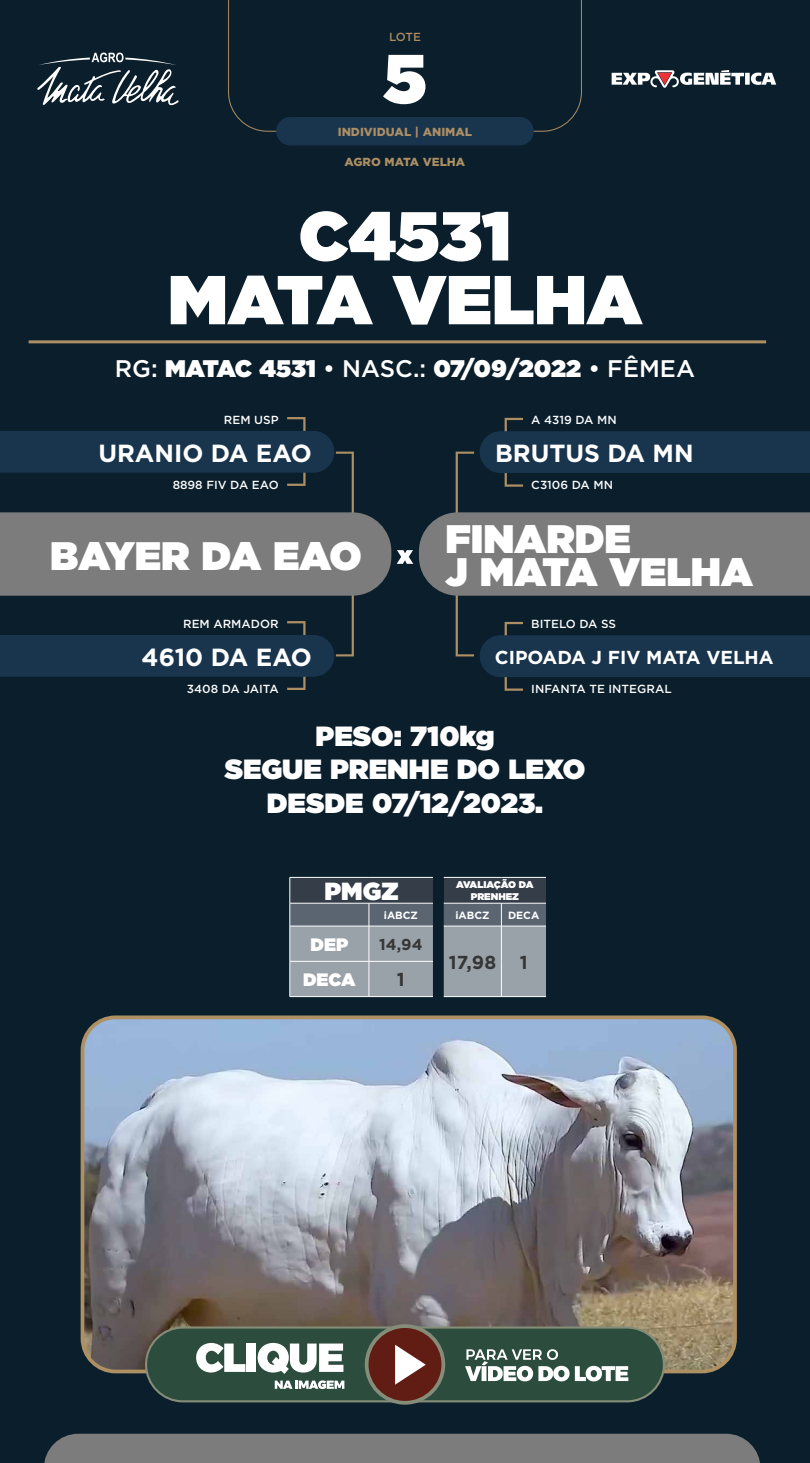
<style>
.page{position:relative;width:810px;height:1463px;background:#fff}
.page>*{position:absolute;margin:0;border:0;box-sizing:border-box;transform-origin:0 0}
.t1{font:900 69px/63.8px "Gotham";color:#fff;text-align:center}
.t2{font:900 39.75px/33px "Gotham";color:#fff}
.t3{font:900 27.75px/33.8px "Gotham";color:#fff;text-align:center}
.t4{font:700 24.75px "Gotham";color:#fff}
.t5{font:900 24.75px "Gotham";color:#fff}
.t6{font:900 24px "Gotham";letter-spacing:-.005em;color:#fff}
.t7{font:700 18.75px "Gotham";color:#fff}
.t8{font:700 18.75px "Gotham";color:#363636}
.t9{font:900 18px "Gotham";color:#fff}
.t10{font:700 15.75px "Gotham";color:#363636}
.t11{font:500 11.25px "Gotham S Sm";color:#fff}
.t12{font:900 11.25px "Gotham S Sm";color:#ad8f63}
.t13{font:500 11.25px "Gotham S Sm";color:#ad8f63}
.t14{font:700 10.5px "Gotham";color:#fff}
.t15{font:900 9.75px/11.7px "Gotham";color:#fff;text-align:center}
.s1{font-weight:500}
</style>
<div class="page">
<div style="left:0;top:0;width:810px;height:1462px;background:#0a1e2b"></div>
<svg style="left:228px;top:0;width:354px;height:132px"></svg>
<svg style="left:397px;top:550px;width:16px;height:14px"></svg>
<img style="left:82px;top:1020px;width:650px;height:350px">
<div style="left:81px;top:1015px;width:656px;height:358px;border:4px solid #ae9062;border-radius:33px"></div>
<div style="left:146px;top:1327px;width:518px;height:74px;background:#2c4c3e;border-radius:37px"></div>
<div style="left:145px;top:1326px;width:520px;height:76px;border:2px solid #858c78;border-radius:37px"></div>
<div style="left:367px;top:1326px;width:76px;height:76px;background:#611c14;border-radius:50%"></div>
<svg style="left:395px;top:1344px;width:31px;height:40px"></svg>
<div style="left:365px;top:1324px;width:80px;height:80px;border:4px solid #858c78;border-radius:50%"></div>
<svg style="left:196px;top:1343px;width:49px;height:29px"></svg>
<div style="left:247px;top:1343px;width:9px;height:28px;background:#fff"></div>
<svg style="left:258px;top:1342px;width:85px;height:31px"></svg>
<svg style="left:275px;top:1380px;width:69px;height:9px"></svg>
<svg style="left:465px;top:1349px;width:163px;height:32px"></svg>
<svg style="left:419px;top:418px;width:391px;height:273px"></svg>
<div style="left:276px;top:117px;width:258px;height:28px;background:#19354e;border-radius:14px"></div>
<svg style="left:0;top:417px;width:391px;height:273px"></svg>
<hr style="left:290px;top:996px;width:79px;height:1px;background:#fff">
<hr style="left:369px;top:996px;width:64px;height:1px;background:#fff">
<hr style="left:444px;top:996px;width:57px;height:1px;background:#fff">
<hr style="left:501px;top:996px;width:45px;height:1px;background:#fff">
<svg style="left:290px;top:877px;width:256px;height:119px;background:#757e88"></svg>
<hr style="left:290px;top:877px;width:79px;height:1px;background:#fff">
<hr style="left:369px;top:877px;width:64px;height:1px;background:#fff">
<hr style="left:290px;top:903px;width:79px;height:1px;background:#fff">
<hr style="left:369px;top:903px;width:64px;height:1px;background:#fff">
<hr style="left:444px;top:877px;width:57px;height:1px;background:#fff">
<hr style="left:501px;top:877px;width:45px;height:1px;background:#fff">
<hr style="left:444px;top:903px;width:57px;height:1px;background:#fff">
<hr style="left:501px;top:903px;width:45px;height:1px;background:#fff">
<div style="left:44px;top:1433px;width:716px;height:29px;background:#7c7c7c"></div>
<hr style="left:29px;top:340px;width:737px;height:3px;background:#ad8f63">
<svg style="left:37px;top:53px;width:142px;height:53px"></svg>
<svg style="left:612px;top:70px;width:164px;height:18px"></svg>
<p class="t13" style="left:389px;top:29px;width:33px">LOTE</p>
<h1 class="t1" style="left:383px;top:46px;width:45px">5</h1>
<p class="t12" style="left:338px;top:124px;width:136px">INDIVIDUAL | ANIMAL</p>
<p class="t12" style="left:345px;top:154px;width:122px">AGRO MATA VELHA</p>
<h1 class="t1" style="left:168px;top:203px;width:476px">C4531<br>MATA VELHA</h1>
<h3 class="t6" style="left:115px;top:351px;width:582px"><span class="s1">RG:</span> MATAC 4531 <span class="s1">• NASC.:</span> 07/09/2022 <span class="s1">• FÊMEA</span></h3>
<p class="t11" style="left:224px;top:412px;width:56px">REM USP</p>
<p class="t11" style="left:531px;top:412px;width:87px">A 4319 DA MN</p>
<h3 class="t4" style="left:98px;top:436px;width:215px">URANIO DA EAO</h3>
<h3 class="t4" style="left:495px;top:437px;width:200px">BRUTUS DA MN</h3>
<p class="t11" style="left:173px;top:477px;width:108px">8898 FIV DA EAO</p>
<p class="t11" style="left:531px;top:477px;width:83px">C3106 DA MN</p>
<h2 class="t2" style="left:50px;top:539px;width:313px">BAYER DA EAO</h2>
<h2 class="t2" style="left:445px;top:522px;width:309px">FINARDE<br>J MATA VELHA</h2>
<p class="t11" style="left:183px;top:616px;width:97px">REM ARMADOR</p>
<p class="t11" style="left:531px;top:616px;width:86px">BITELO DA SS</p>
<h3 class="t4" style="left:142px;top:640px;width:172px">4610 DA EAO</h3>
<p class="t11" style="left:187px;top:681px;width:93px">3408 DA JAITA</p>
<h3 class="t7" style="left:495px;top:644px;width:280px">CIPOADA J FIV MATA VELHA</h3>
<p class="t11" style="left:531px;top:681px;width:142px">INFANTA TE INTEGRAL</p>
<h3 class="t3" style="left:225px;top:718px;width:362px">PESO: 710kg<br>SEGUE PRENHE DO LEXO<br>DESDE 07/12/2023.</h3>
<h3 class="t5" style="left:324px;top:873px;width:75px">PMGZ</h3>
<p class="t15" style="left:456px;top:879px;width:79px">AVALIAÇÃO DA<br>PRENHEZ</p>
<p class="t14" style="left:384px;top:908px;width:36px">iABCZ</p>
<p class="t14" style="left:455px;top:908px;width:36px">iABCZ</p>
<p class="t14" style="left:508px;top:908px;width:33px">DECA</p>
<h3 class="t9" style="left:311px;top:931px;width:39px">DEP</h3>
<h3 class="t10" style="left:379px;top:934px;width:45px">14,94</h3>
<h3 class="t8" style="left:449px;top:949px;width:49px">17,98</h3>
<h3 class="t8" style="left:520px;top:949px;width:9px">1</h3>
<h3 class="t9" style="left:303px;top:967px;width:54px">DECA</h3>
<h3 class="t8" style="left:397px;top:967px;width:9px">1</h3>
</div>
